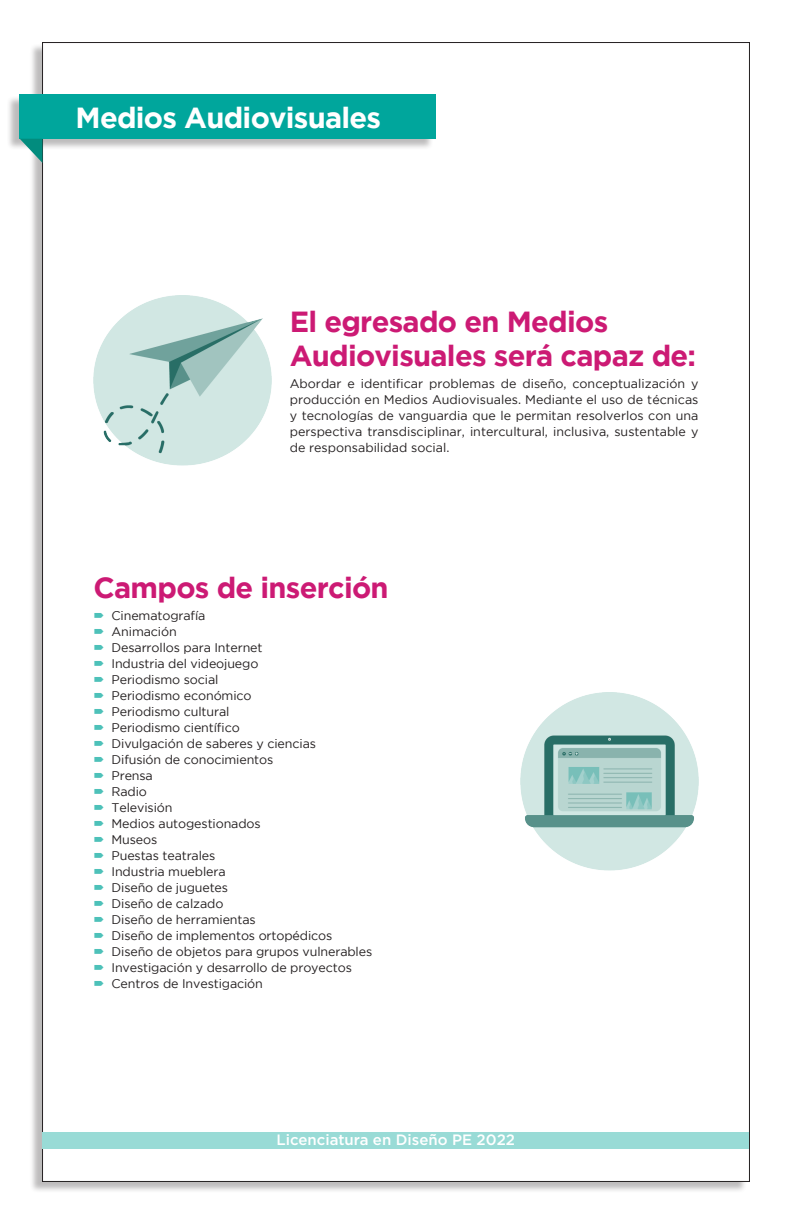
<style>
.page{position:relative;width:792px;height:1224px;background:#fff}
.page>*{position:absolute;margin:0;border:0;box-sizing:border-box;transform-origin:0 0}
.t1{font:700 29px/34px "Gotham";letter-spacing:-.025em;color:#cc1a74}
.t2{font:700 29px "Gotham";letter-spacing:-.025em;color:#fff}
.t3{font:500 15px "Gotham";color:#fff}
.Estilo_de_párrafo_1{font:12.5px/16px "Gotham";letter-spacing:-.01em;color:#231f20;text-align:justify}
</style>
<div class="page">
<div style="left:29px;top:43px;width:718px;height:1150px;background:#231f20;opacity:.3"></div>
<div style="left:43px;top:43px;width:706px;height:1138px;background:#fff"></div>
<div style="left:43px;top:1132px;width:706px;height:16px;background:#99dbd6"></div>
<div style="left:7px;top:95px;width:427px;height:55px;background:#231f20;opacity:.3"></div>
<div style="left:20px;top:95px;width:416px;height:44px;background:#00a69c"></div>
<svg style="left:20px;top:139px;width:23px;height:24px"></svg>
<img style="left:521px;top:693px;width:177px;height:177px">
<img style="left:94px;top:296px;width:177px;height:170px">
<p class="t2" style="left:76px;top:101px;width:307px">Medios Audiovisuales</p>
<p class="t1" style="left:290px;top:304px;width:408px">El egresado en Medios<br>Audiovisuales será capaz de:</p>
<p class="Estilo_de_párrafo_1" style="left:290px;top:375px;width:410px">Abordar e identificar problemas de diseño, conceptualización y producción en Medios Audiovisuales. Mediante el uso de técnicas y tecnologías de vanguardia que le permitan resolverlos con una perspectiva transdisciplinar, intercultural, inclusiva, sustentable y de responsabilidad social.</p>
<p class="t1" style="left:94px;top:570px;width:297px">Campos de inserción</p>
<p class="Estilo_de_párrafo_1" style="left:112px;top:607px;width:95px">Cinematografía</p>
<p class="Estilo_de_párrafo_1" style="left:112px;top:623px;width:67px">Animación</p>
<p class="Estilo_de_párrafo_1" style="left:112px;top:639px;width:153px">Desarrollos para Internet</p>
<p class="Estilo_de_párrafo_1" style="left:112px;top:655px;width:148px">Industria del videojuego</p>
<p class="Estilo_de_párrafo_1" style="left:112px;top:671px;width:108px">Periodismo social</p>
<p class="Estilo_de_párrafo_1" style="left:112px;top:687px;width:142px">Periodismo económico</p>
<p class="Estilo_de_párrafo_1" style="left:112px;top:703px;width:119px">Periodismo cultural</p>
<p class="Estilo_de_párrafo_1" style="left:112px;top:719px;width:130px">Periodismo científico</p>
<p class="Estilo_de_párrafo_1" style="left:112px;top:735px;width:206px">Divulgación de saberes y ciencias</p>
<p class="Estilo_de_párrafo_1" style="left:112px;top:751px;width:163px">Difusión de conocimientos</p>
<p class="Estilo_de_párrafo_1" style="left:112px;top:767px;width:43px">Prensa</p>
<p class="Estilo_de_párrafo_1" style="left:112px;top:783px;width:37px">Radio</p>
<p class="Estilo_de_párrafo_1" style="left:112px;top:799px;width:62px">Televisión</p>
<p class="Estilo_de_párrafo_1" style="left:112px;top:815px;width:151px">Medios autogestionados</p>
<p class="Estilo_de_párrafo_1" style="left:112px;top:831px;width:47px">Museos</p>
<p class="Estilo_de_párrafo_1" style="left:112px;top:847px;width:105px">Puestas teatrales</p>
<p class="Estilo_de_párrafo_1" style="left:112px;top:863px;width:116px">Industria mueblera</p>
<p class="Estilo_de_párrafo_1" style="left:112px;top:879px;width:118px">Diseño de juguetes</p>
<p class="Estilo_de_párrafo_1" style="left:112px;top:895px;width:113px">Diseño de calzado</p>
<p class="Estilo_de_párrafo_1" style="left:112px;top:911px;width:146px">Diseño de herramientas</p>
<p class="Estilo_de_párrafo_1" style="left:112px;top:927px;width:222px">Diseño de implementos ortopédicos</p>
<p class="Estilo_de_párrafo_1" style="left:112px;top:943px;width:262px">Diseño de objetos para grupos vulnerables</p>
<p class="Estilo_de_párrafo_1" style="left:112px;top:959px;width:242px">Investigación y desarrollo de proyectos</p>
<p class="Estilo_de_párrafo_1" style="left:112px;top:975px;width:153px">Centros de Investigación</p>
<p class="t3" style="left:277px;top:1130px;width:240px">Licenciatura en Diseño PE 2022</p>
</div>
